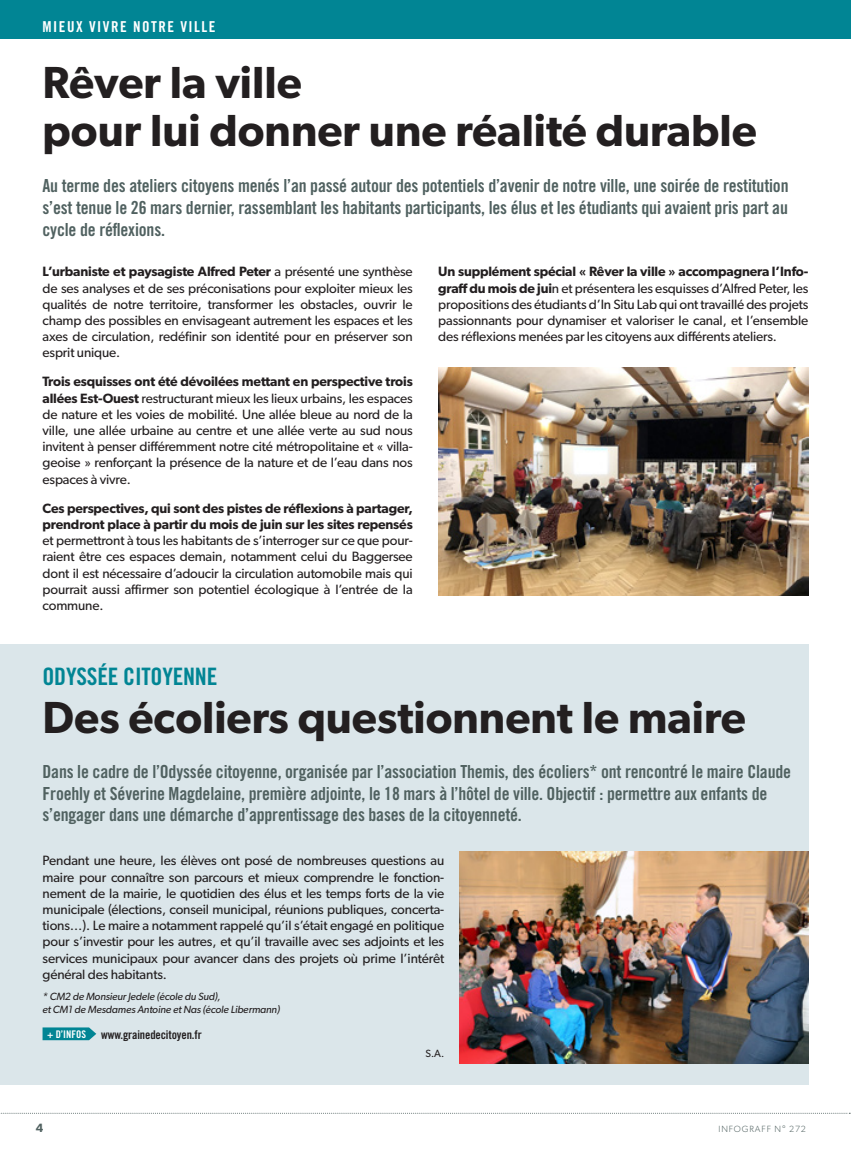
<style>
.page{position:relative;width:851px;height:1149px;background:#fff}
.page>*{position:absolute;margin:0;border:0;box-sizing:border-box;transform-origin:0 0}
.t1{font:600 45px/48px "Gibson";color:#231f20}
.t2{font:24px "Trade Gothic Bold Cond Twenty";letter-spacing:-.01em;color:#018594}
.t3{font:18px/21.6px "Trade Gothic Bold Cond Twenty";letter-spacing:-.01em;color:#506160;text-align:justify}
.t4{font:15px "Trade Gothic Bold Cond Twenty";letter-spacing:.1em;color:#fff}
.t5{font:13.5px/16.2px "Gibson";letter-spacing:-.01em;color:#231f20;text-align:justify}
.t6{font:600 13.5px/16.2px "Gibson";letter-spacing:-.01em;color:#231f20}
.t7{font:12px "Trade Gothic Bold Cond Twenty";letter-spacing:-.01em;color:#231f20}
.t8{font:600 12px "Gibson";color:#506160}
.t9{font:italic 10.5px/12.6px "Gibson";letter-spacing:-.01em;color:#231f20}
.t10{font:10.5px "Trade Gothic Bold Cond Twenty";color:#fff}
.t11{font:10.5px "Gibson";color:#231f20}
.t12{font:300 9px "Gibson";letter-spacing:.1em;color:#506160}
.s1{font-weight:600}
</style>
<div class="page">
<svg style="left:1px;top:1112px;width:849px;height:1px"></svg>
<div style="left:0;top:644px;width:808px;height:440px;background:#dbe6ea"></div>
<div style="left:0;top:0;width:850px;height:38px;background:#018594"></div>
<svg style="left:43px;top:1027px;width:53px;height:12px"></svg>
<img style="left:438px;top:367px;width:370px;height:228px">
<img style="left:459px;top:851px;width:349px;height:212px">
<p class="t4" style="left:43px;top:18px;width:174px">MIEUX VIVRE NOTRE VILLE</p>
<h1 class="t1" style="left:43px;top:57px;width:715px">Rêver la ville<br>pour lui donner une réalité durable</h1>
<p class="t3" style="left:43px;top:175px;width:747px">Au terme des ateliers citoyens menés l’an passé autour des potentiels d’avenir de notre ville, une soirée de restitution s’est tenue le 26 mars dernier, rassemblant les habitants participants, les élus et les étudiants qui avaient pris part au cycle de réflexions.</p>
<p class="t5" style="left:43px;top:263px;width:371px"><span class="s1">L’urbaniste et paysagiste Alfred Peter</span> a présenté une synthèse de ses analyses et de ses préconisations pour exploiter mieux les qualités de notre territoire, transformer les obstacles, ouvrir le champ des possibles en envisageant autrement les espaces et les axes de circulation, redéfinir son identité pour en préserver son esprit unique.</p>
<p class="t5" style="left:43px;top:373px;width:371px"><span class="s1">Trois esquisses ont été dévoilées mettant en perspective trois allées Est-Ouest</span> restructurant mieux les lieux urbains, les espaces de nature et les voies de mobilité. Une allée bleue au nord de la ville, une allée urbaine au centre et une allée verte au sud nous invitent à penser différemment notre cité métropolitaine et « villa&shy;geoise » renforçant la présence de la nature et de l’eau dans nos espaces à vivre.</p>
<p class="t6" style="left:43px;top:499px;width:371px">Ces perspectives, qui sont des pistes de réflexions à partager, prendront place à partir du mois de juin sur les sites repensés</p>
<p class="t5" style="left:43px;top:532px;width:371px">et permettront à tous les habitants de s’interroger sur ce que pour&shy;raient être ces espaces demain, notamment celui du Baggersee dont il est nécessaire d’adoucir la circulation automobile mais qui pourrait aussi affirmer son potentiel écologique à l’entrée de la commune.</p>
<p class="t5" style="left:438px;top:263px;width:371px"><span class="s1">Un supplément spécial « Rêver la ville » accompagnera l’Info&shy;graff du mois de jui</span>n et présentera les esquisses d’Alfred Peter, les propositions des étudiants d’In Situ Lab qui ont travaillé des projets passionnants pour dynamiser et valoriser le canal, et l’ensemble des réflexions menées par les citoyens aux différents ateliers.</p>
<h2 class="t2" style="left:43px;top:661px;width:176px">ODYSSÉE CITOYENNE</h2>
<h1 class="t1" style="left:43px;top:692px;width:704px">Des écoliers questionnent le maire</h1>
<p class="t3" style="left:43px;top:760px;width:749px;text-align:left">Dans le cadre de l’Odyssée citoyenne, organisée par l’association Themis, des écoliers* ont rencontré le maire Claude<br>Froehly et Séverine Magdelaine, première adjointe, le 18 mars à l’hôtel de ville. Objectif : permettre aux enfants de s’engager dans une démarche d’apprentissage des bases de la citoyenneté.</p>
<p class="t5" style="left:43px;top:852px;width:403px">Pendant une heure, les élèves ont posé de nombreuses questions au maire pour connaître son parcours et mieux comprendre le fonction&shy;nement de la mairie, le quotidien des élus et les temps forts de la vie municipale (élections, conseil municipal, réunions publiques, concerta&shy;tions…). Le maire a notamment rappelé qu’il s’était engagé en politique pour s’investir pour les autres, et qu’il travaille avec ses adjoints et les services municipaux pour avancer dans des projets où prime l’intérêt général des habitants.</p>
<p class="t9" style="left:43px;top:990px;width:239px">* CM2 de Monsieur Jedele (école du Sud),<br>et CM1 de Mesdames Antoine et Nas (école Libermann)</p>
<p class="t10" style="left:47px;top:1027px;width:40px">+ D’INFOS</p>
<p class="t7" style="left:101px;top:1026px;width:102px">www.grainedecitoyen.fr</p>
<p class="t11" style="left:425px;top:1046px;width:20px">S.A.</p>
<p class="t8" style="left:36px;top:1120px;width:9px">4</p>
<p class="t12" style="left:718px;top:1122px;width:89px">INFOGRAFF N° 272</p>
</div>
